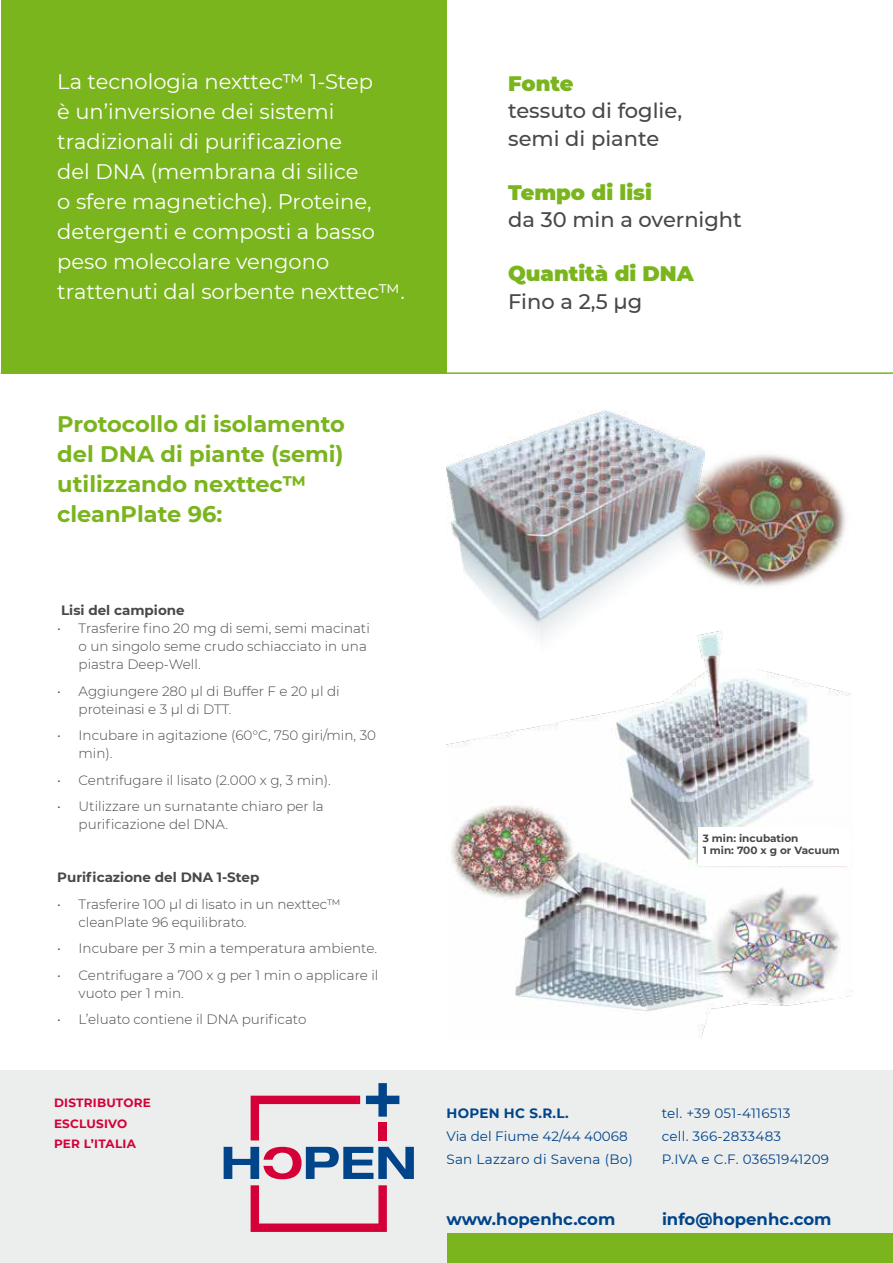
<style>
.page{position:relative;width:893px;height:1263px;background:#fff}
.page>*{position:absolute;margin:0;border:0;box-sizing:border-box;transform-origin:0 0}
.t1{font:700 22.5px/30px "Montserrat";color:#7ab51d}
.t2{font:21px/30px "Montserrat";color:#fff}
.t3{font:500 21px/27.2px "Montserrat";color:#494848}
.t4{font:900 21px "Montserrat";color:#7ab51d}
.t5{font:700 16.5px "Montserrat";color:#00448a}
.t6{font:300 13.5px/18px "Montserrat";color:#494848}
.t7{font:13.5px/23.2px "Montserrat";letter-spacing:.02em;color:#00448a}
.t8{font:700 13.5px "Montserrat";color:#494848}
.t9{font:700 13.5px "Montserrat";letter-spacing:.02em;color:#00448a}
.t10{font:700 12px/20.2px "Montserrat";letter-spacing:.02em;color:#d40037}
.t11{font:700 10.5px/12px "Montserrat";color:#494848}
</style>
<div class="page">
<div style="left:1px;top:0;width:445px;height:373px;background:#7ab51d"></div>
<img style="left:446px;top:630px;width:406px;height:407px">
<div style="left:698px;top:828px;width:152px;height:38px;background:#fff"></div>
<img style="left:446px;top:410px;width:258px;height:249px">
<img style="left:633px;top:432px;width:213px;height:177px">
<hr style="left:1px;top:372px;width:892px;height:2px;background:#7ab51d">
<div style="left:0;top:1070px;width:893px;height:193px;background:#eceded"></div>
<svg style="left:251px;top:1185px;width:136px;height:47px"></svg>
<svg style="left:224px;top:1147px;width:190px;height:32px"></svg>
<svg style="left:251px;top:1096px;width:109px;height:44px"></svg>
<svg style="left:366px;top:1083px;width:33px;height:33px"></svg>
<div style="left:378px;top:1122px;width:9px;height:18px;background:#d40037"></div>
<div style="left:447px;top:1233px;width:446px;height:30px;background:#7ab51d"></div>
<p class="t2" style="left:57px;top:66px;width:349px">La tecnologia nexttec™ 1-Step<br>è un’inversione dei sistemi tradizionali di purificazione<br>del DNA (membrana di silice<br>o sfere magnetiche). Proteine, detergenti e composti a basso peso molecolare vengono trattenuti dal sorbente nexttec™.</p>
<h1 class="t1" style="left:57px;top:408px;width:289px">Protocollo di isolamento del DNA di piante (semi) utilizzando nexttec™ cleanPlate 96:</h1>
<p class="t8" style="left:61px;top:600px;width:125px">Lisi del campione</p>
<p class="t6" style="left:79px;top:619px;width:293px;text-indent:-21px">• Trasferire fino 20 mg di semi, semi macinati o un singolo seme crudo schiacciato in una piastra Deep-Well.</p>
<p class="t6" style="left:79px;top:681px;width:263px;text-indent:-21px">• Aggiungere 280 μl di Buffer F e 20 μl di proteinasi e 3 μl di DTT.</p>
<p class="t6" style="left:79px;top:726px;width:299px;text-indent:-21px">• Incubare in agitazione (60°C, 750 giri/min, 30 min).</p>
<p class="t6" style="left:57px;top:770px;width:275px">• Centrifugare il lisato (2.000 x g, 3 min).</p>
<p class="t6" style="left:79px;top:797px;width:247px;text-indent:-21px">• Utilizzare un surnatante chiaro per la purificazione del DNA.</p>
<p class="t8" style="left:57px;top:867px;width:204px">Purificazione del DNA 1-Step</p>
<p class="t6" style="left:79px;top:894px;width:264px;text-indent:-21px">• Trasferire 100 μl di lisato in un nexttec™ cleanPlate 96 equilibrato.</p>
<p class="t6" style="left:57px;top:939px;width:321px">• Incubare per 3 min a temperatura ambiente.</p>
<p class="t6" style="left:79px;top:965px;width:301px;text-indent:-21px">• Centrifugare a 700 x g per 1 min o applicare il vuoto per 1 min.</p>
<p class="t6" style="left:57px;top:1010px;width:251px">• L’eluato contiene il DNA purificato</p>
<p class="t10" style="left:54px;top:1092px;width:98px">DISTRIBUTORE<br>ESCLUSIVO<br>PER L’ITALIA</p>
<h2 class="t4" style="left:508px;top:68px;width:67px">Fonte</h2>
<h2 class="t3" style="left:508px;top:96px;width:175px">tessuto di foglie, semi di piante</h2>
<h2 class="t4" style="left:508px;top:177px;width:145px">Tempo di lisi</h2>
<h2 class="t3" style="left:508px;top:205px;width:235px">da 30 min a overnight</h2>
<h2 class="t4" style="left:508px;top:258px;width:187px">Quantità di DNA</h2>
<h2 class="t3" style="left:508px;top:287px;width:136px">Fino a 2,5 μg</h2>
<p class="t11" style="left:703px;top:832px;width:139px">3 min: incubation<br>1 min: 700 x g or Vacuum</p>
<p class="t9" style="left:446px;top:1103px;width:124px">HOPEN HC S.R.L.</p>
<p class="t7" style="left:446px;top:1124px;width:188px">Via del Fiume 42/44 40068<br>San Lazzaro di Savena (Bo)</p>
<p class="t7" style="left:662px;top:1101px;width:169px">tel. +39 051-4116513<br>cell. 366-2833483<br>P.IVA e C.F. 03651941209</p>
<p class="t5" style="left:446px;top:1207px;width:170px">www.hopenhc.com</p>
<p class="t5" style="left:662px;top:1207px;width:171px">info@hopenhc.com</p>
</div>
